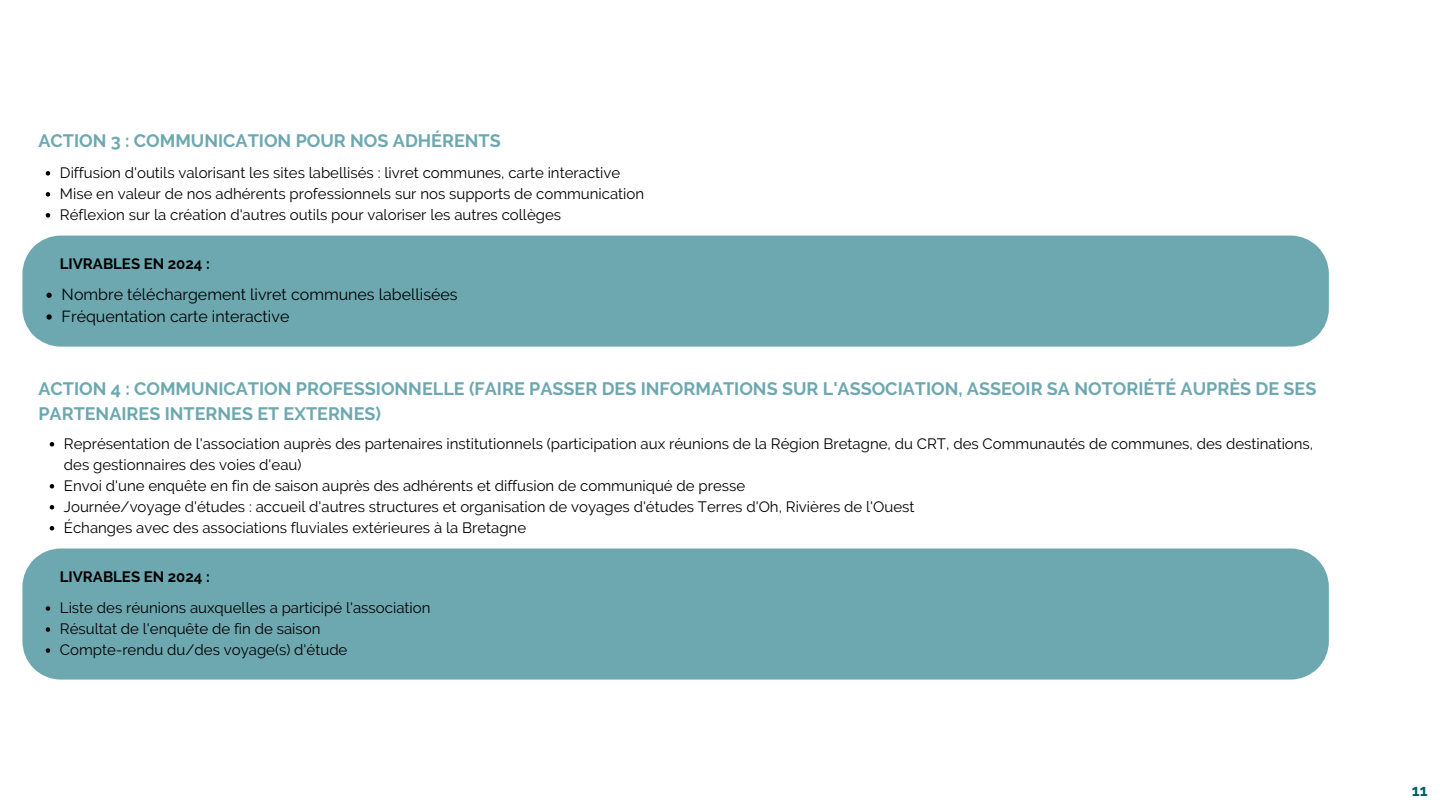
<style>
.page{position:relative;width:1440px;height:810px;background:#fff}
.page>*{position:absolute;margin:0;border:0;box-sizing:border-box;transform-origin:0 0}
.t1{font:700 18px/24.8px "Raleway";color:#6da8b1}
.t2{font:16px "Raleway";color:#000}
.t3{font:700 16px "Raleway";color:#005e67}
.t4{font:15px/21px "Raleway";color:#000}
.t5{font:700 15px "Raleway";color:#000}
</style>
<div class="page">
<div style="left:22px;top:236px;width:1307px;height:111px;background:#6da8b1"></div>
<svg style="left:46px;top:293px;width:6px;height:5px"></svg>
<svg style="left:46px;top:314px;width:6px;height:6px"></svg>
<svg style="left:46px;top:171px;width:4px;height:5px"></svg>
<svg style="left:46px;top:192px;width:4px;height:5px"></svg>
<svg style="left:46px;top:213px;width:4px;height:5px"></svg>
<div style="left:22px;top:549px;width:1307px;height:131px;background:#6da8b1"></div>
<svg style="left:46px;top:606px;width:4px;height:5px"></svg>
<svg style="left:46px;top:627px;width:4px;height:5px"></svg>
<svg style="left:46px;top:648px;width:4px;height:5px"></svg>
<svg style="left:50px;top:442px;width:4px;height:5px"></svg>
<svg style="left:50px;top:484px;width:4px;height:5px"></svg>
<svg style="left:50px;top:505px;width:4px;height:5px"></svg>
<svg style="left:50px;top:526px;width:4px;height:5px"></svg>
<p class="t1" style="left:38px;top:129px;width:464px">ACTION 3 : COMMUNICATION POUR NOS ADHÉRENTS</p>
<p class="t4" style="left:60px;top:162px;width:562px">Diffusion d'outils valorisant les sites labellisés : livret communes, carte interactive</p>
<p class="t4" style="left:60px;top:183px;width:586px">Mise en valeur de nos adhérents professionnels sur nos supports de communication</p>
<p class="t4" style="left:60px;top:204px;width:503px">Réflexion sur la création d'autres outils pour valoriser les autres collèges</p>
<p class="t5" style="left:60px;top:255px;width:152px">LIVRABLES EN 2024 :</p>
<p class="t2" style="left:62px;top:285px;width:398px">Nombre téléchargement livret communes labellisées</p>
<p class="t2" style="left:62px;top:307px;width:229px">Fréquentation carte interactive</p>
<p class="t1" style="left:38px;top:376px;width:1279px">ACTION 4 : COMMUNICATION PROFESSIONNELLE (FAIRE PASSER DES INFORMATIONS SUR L'ASSOCIATION, ASSEOIR SA NOTORIÉTÉ AUPRÈS DE SES<br>PARTENAIRES INTERNES ET EXTERNES)</p>
<p class="t4" style="left:64px;top:433px;width:1251px">Représentation de l'association auprès des partenaires institutionnels (participation aux réunions de la Région Bretagne, du CRT, des Communautés de communes, des destinations, des gestionnaires des voies d'eau)</p>
<p class="t4" style="left:64px;top:475px;width:683px">Envoi d'une enquête en fin de saison auprès des adhérents et diffusion de communiqué de presse</p>
<p class="t4" style="left:64px;top:496px;width:852px">Journée/voyage d'études : accueil d'autres structures et organisation de voyages d'études Terres d'Oh, Rivières de l'Ouest</p>
<p class="t4" style="left:64px;top:517px;width:464px">Échanges avec des associations fluviales extérieures à la Bretagne</p>
<p class="t5" style="left:60px;top:568px;width:152px">LIVRABLES EN 2024 :</p>
<p class="t4" style="left:60px;top:597px;width:372px">Liste des réunions auxquelles a participé l'association</p>
<p class="t4" style="left:60px;top:618px;width:262px">Résultat de l'enquête de fin de saison</p>
<p class="t4" style="left:60px;top:639px;width:289px">Compte-rendu du/des voyage(s) d'étude</p>
<p class="t3" style="left:1412px;top:781px;width:17px">11</p>
</div>
